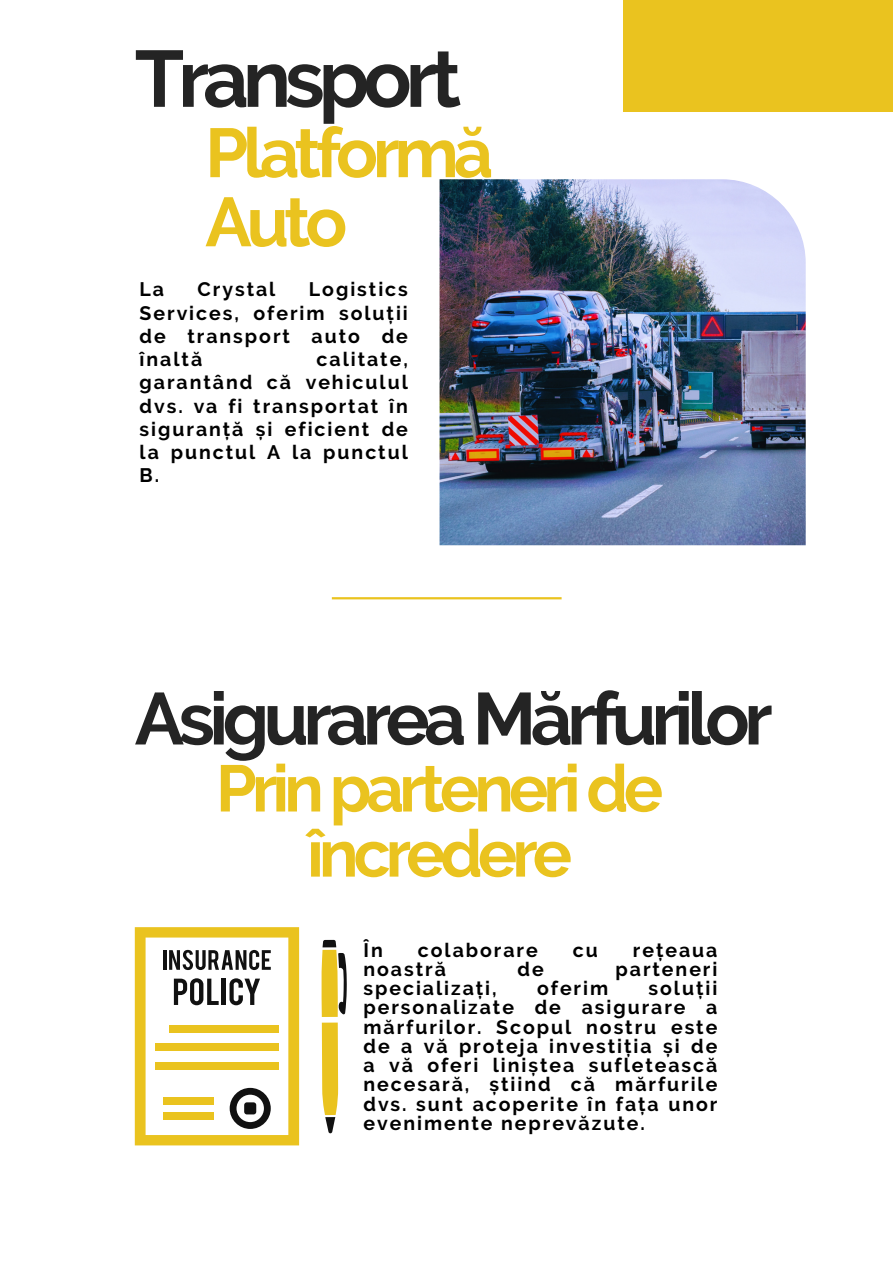
<style>
.page{position:relative;width:893px;height:1276px;background:#fff}
.page>*{position:absolute;margin:0;border:0;box-sizing:border-box;transform-origin:0 0}
.t1{font:700 79.8px "Raleway";letter-spacing:-.075em;color:#242424}
.t2{font:700 73.2px "Raleway";letter-spacing:-.075em;color:#242424}
.t3{font:700 69.15px/69.2px "Raleway";letter-spacing:-.075em;color:#eac31f}
.t4{font:700 65.55px/65.1px "Raleway";letter-spacing:-.075em;color:#eac31f;text-align:center}
.t5{font:700 19.5px/23.2px "Raleway";letter-spacing:.1em;color:#000;text-align:justify}
</style>
<div class="page">
<img style="left:439px;top:179px;width:366px;height:366px">
<div style="left:622px;top:0;width:270px;height:112px;background:#eac31f"></div>
<hr style="left:332px;top:597px;width:229px;height:2px;background:#eac31f">
<svg style="left:321px;top:940px;width:25px;height:193px"></svg>
<svg style="left:135px;top:927px;width:164px;height:218px"></svg>
<div style="left:244px;top:1102px;width:12px;height:12px;background:#111;border-radius:3px"></div>
<div style="left:163px;top:1097px;width:50px;height:7px;background:#eac31f"></div>
<div style="left:163px;top:1112px;width:50px;height:8px;background:#eac31f"></div>
<p class="t1" style="left:135px;top:32px;width:328px">Transport</p>
<p class="t3" style="left:205px;top:118px;width:289px">Platformă<br>Auto</p>
<p class="t5" style="left:140px;top:278px;width:270px;text-indent:169px">Logistics Services, oferim soluții de transport auto de înaltă</p>
<p class="t5" style="left:140px;top:278px;width:26px">La</p>
<p class="t5" style="left:197px;top:278px;width:79px">Crystal</p>
<p class="t5" style="left:140px;top:348px;width:270px;text-indent:177px">calitate, garantând că vehiculul dvs. va fi transportat în siguranță și eficient de la punctul A la punctul B.</p>
<p class="t2" style="left:135px;top:676px;width:639px">Asigurarea Mărfurilor</p>
<p class="t4" style="left:216px;top:756px;width:448px">Prin parteneri de încredere</p>
<p class="t5" style="left:363px;top:938px;width:21px">În</p>
<p class="t5" style="left:418px;top:938px;width:121px">colaborare</p>
<p class="t5" style="left:572px;top:938px;width:26px">cu</p>
<p class="t5" style="left:633px;top:938px;width:86px">rețeaua</p>
<p class="t5" style="left:363px;top:957px;width:84px">noastră</p>
<p class="t5" style="left:517px;top:957px;width:28px">de</p>
<p class="t5" style="left:615px;top:957px;width:103px">parteneri</p>
<p class="t5" style="left:363px;top:976px;width:135px">specializați,</p>
<p class="t5" style="left:537px;top:976px;width:73px">oferim</p>
<p class="t5" style="left:363px;top:978px;width:355px;line-height:19.2px;text-indent:285px">soluții personalizate de asigurare a mărfurilor. Scopul nostru este de a vă proteja investiția și de a vă oferi liniștea sufletească necesară, știind că mărfurile dvs. sunt acoperite în fața unor evenimente neprevăzute.</p>
</div>
